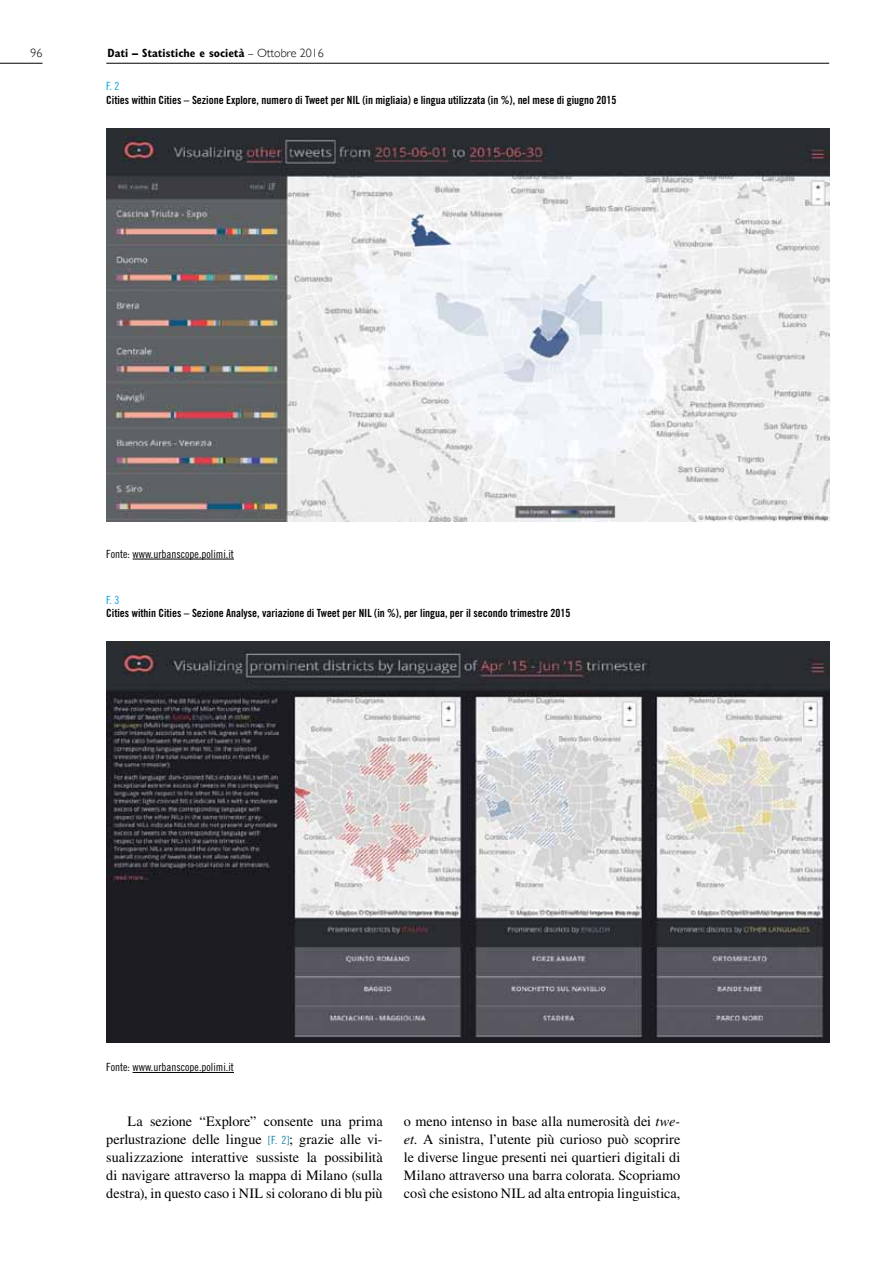
<style>
.page{position:relative;width:893px;height:1263px;background:#fff}
.page>*{position:absolute;margin:0;border:0;box-sizing:border-box;transform-origin:0 0}
.t1{font:14.25px/18px "Times LT Std";letter-spacing:-.005em;color:#000;text-align:justify}
.t2{font:700 condensed 12px "Gill Sans MT Std";color:#000}
.t3{font:300 12px "Gill Sans";color:#000}
.t4{font:11.25px "Trade Gothic LT Std Bd Cn 20";color:#000}
.t5{font:11.25px "Trade Gothic LT Std Cn 18";color:#000}
.t6{font:11.25px "Trade Gothic LT Std Cn 18";color:#009fdb}
.s1{font-family:"Gill Sans";font-weight:300;font-stretch:normal}
.s2{font-family:"Trade Gothic LT Std Cn 18";font-size:11.25px;color:#1a84aa}
.s3{font-style:italic}
</style>
<div class="page">
<hr style="left:106px;top:63px;width:723px;height:1px;background:#000">
<hr style="left:0;top:63px;width:43px;height:1px;background:#000">
<hr style="left:133px;top:1072px;width:101px;height:1px;background:#000">
<img style="left:106px;top:642px;width:723px;height:400px">
<hr style="left:133px;top:559px;width:101px;height:1px;background:#000">
<img style="left:106px;top:128px;width:723px;height:393px">
<p class="t3" style="left:31px;top:46px;width:13px">96</p>
<p class="t2" style="left:108px;top:46px;width:218px">Dati – Statistiche e società <span class="s1">– Ottobre 2016</span></p>
<p class="t6" style="left:106px;top:79px;width:15px">F. 2</p>
<p class="t4" style="left:106px;top:93px;width:512px">Cities within Cities – Sezione Explore, numero di Tweet per NIL (in migliaia) e lingua utilizzata (in %), nel mese di giugno 2015</p>
<p class="t5" style="left:106px;top:547px;width:129px">Fonte: www.urbanscope.polimi.it</p>
<p class="t6" style="left:106px;top:593px;width:15px">F. 3</p>
<p class="t4" style="left:106px;top:606px;width:466px">Cities within Cities – Sezione Analyse, variazione di Tweet per NIL (in %), per lingua, per il secondo trimestre 2015</p>
<p class="t5" style="left:106px;top:1061px;width:129px">Fonte: www.urbanscope.polimi.it</p>
<p class="t1" style="left:106px;top:1112px;width:278px;text-indent:21px">La sezione “Explore” consente una prima perlustrazione delle lingue <span class="s2">[F. 2]</span>; grazie alle vi&shy;sualizzazione interattive sussiste la possibilità di navigare attraverso la mappa di Milano (sulla destra), in questo caso i NIL si colorano di blu più</p>
<p class="t1" style="left:404px;top:1112px;width:278px">o meno intenso in base alla numerosità dei <span class="s3">twe&shy;et</span>. A sinistra, l’utente più curioso può scoprire le diverse lingue presenti nei quartieri digitali di Milano attraverso una barra colorata. Scopriamo così che esistono NIL ad alta entropia linguistica,</p>
</div>
